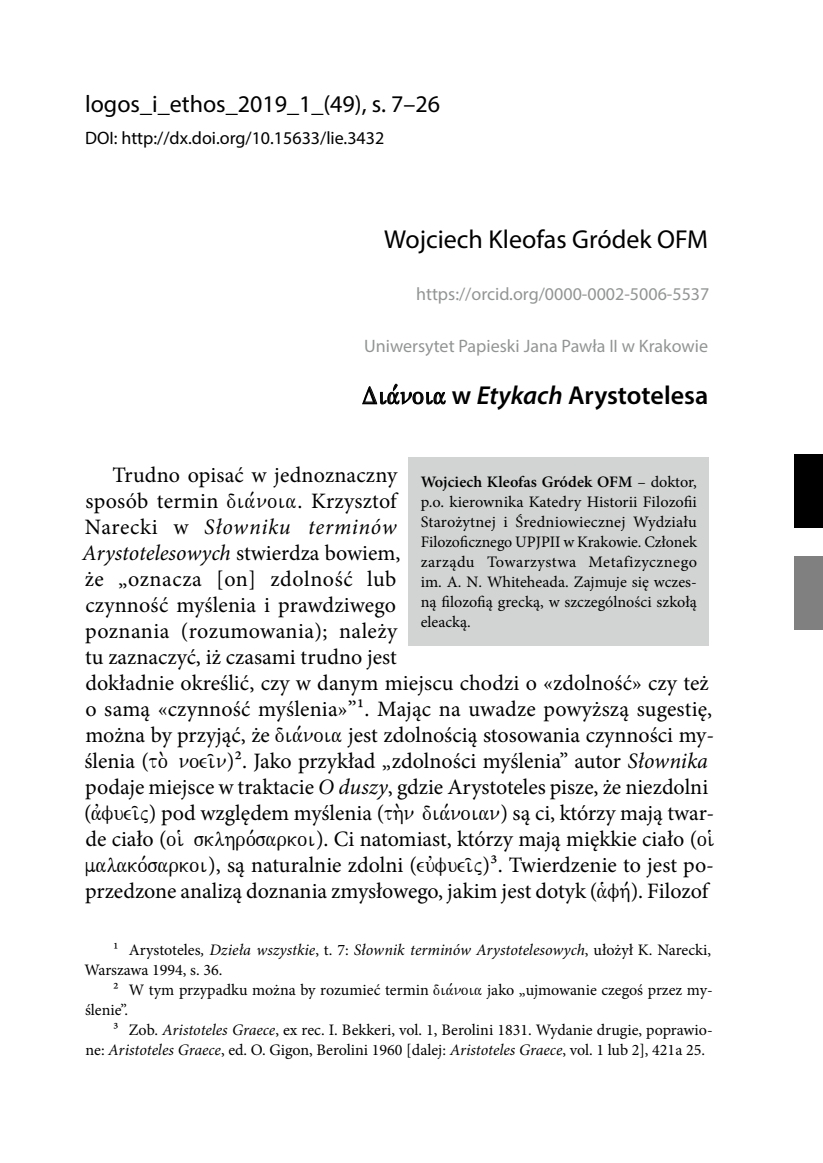
<style>
.page{position:relative;width:823px;height:1163px;background:#fff}
.page>*{position:absolute;margin:0;border:0;box-sizing:border-box;transform-origin:0 0}
.t1{font:600 26px "Myriad Pro";color:#000}
.t2{font:26px "Myriad Pro";color:#000}
.t3{font:24px "Myriad Pro";color:#000}
.t4{font:22px/26px "Minion Pro";color:#000}
.t5{font:18px "Myriad Pro";color:#939595}
.t6{font:18px "Myriad Pro";color:#000}
.t7{font:16px/20px "Minion Pro";color:#000}
.s1{font-family:"Bwgrkl";font-weight:400}
.s2{font-style:italic}
.s3{font-family:"Bwgrkl"}
.s4{font-weight:600}
</style>
<div class="page">
<div style="left:794px;top:556px;width:28px;height:73px;background:#808080"></div>
<div style="left:794px;top:454px;width:28px;height:73px;background:#000"></div>
<svg style="left:362px;top:384px;width:83px;height:20px"></svg>
<div style="left:408px;top:456px;width:300px;height:189px;background:#d2d3d3"></div>
<p class="t3" style="left:85px;top:89px;width:356px">logos_i_ethos_2019_1_(49), s. 7–26</p>
<p class="t6" style="left:85px;top:127px;width:300px">DOI: http://dx.doi.org/10.15633/lie.3432</p>
<p class="t2" style="left:384px;top:223px;width:325px">Wojciech Kleofas Gródek OFM</p>
<p class="t5" style="left:416px;top:282px;width:295px">https://orcid.org/0000-0002-5006-5537</p>
<p class="t5" style="left:364px;top:334px;width:345px">Uniwersytet Papieski Jana Pawła II w Krakowie</p>
<p class="t1" style="left:362px;top:378px;width:347px"><span class="s1">Dia,noia</span> w <span class="s2">Etykach</span> Arystotelesa</p>
<p class="t4" style="left:82px;top:462px;width:634px;text-indent:30px">Trudno opisać w jednoznaczny<br>sposób termin <span class="s3">dia,noia</span>. Krzysztof<br>Narecki w <span class="s2">Słowniku terminów<br>Arystotelesowych</span> stwierdza bowiem,<br>że „oznacza [on] zdolność lub<br>czynność myślenia i prawdziwego<br>poznania (rozumowania); należy<br>tu zaznaczyć, iż czasami trudno jest<br>dokładnie określić, czy w danym miejscu chodzi o «zdolność» czy też o samą «czynność myślenia»”1. Mając na uwadze powyższą sugestię, można by przyjąć, że <span class="s3">dia,noia</span> jest zdolnością stosowania czynności my&shy;ślenia (<span class="s3">to. noei/n</span>)2. Jako przykład „zdolności myślenia” autor <span class="s2">Słownika </span>podaje miejsce w traktacie <span class="s2">O duszy</span>, gdzie Arystoteles pisze, że niezdolni (<span class="s3">avfuei/j</span>) pod względem myślenia (<span class="s3">th.n dia,noian</span>) są ci, którzy mają twar&shy;de ciało (<span class="s3">oi` sklhro,sarkoi</span>). Ci natomiast, którzy mają miękkie ciało (<span class="s3">oi` malako,sarkoi</span>), są naturalnie zdolni (<span class="s3">euvfuei/j</span>)3. Twierdzenie to jest po&shy;przedzone analizą doznania zmysłowego, jakim jest dotyk (<span class="s3">a`fh,</span>). Filozof</p>
<p class="t7" style="left:84px;top:939px;width:627px;text-indent:29px">1 Arystoteles<span class="s2">, Dzieła wszystkie</span>, t. 7: <span class="s2">Słownik terminów Arystotelesowych</span>, ułożył K. Narecki,<br>Warszawa 1994, s. 36.</p>
<p class="t7" style="left:85px;top:979px;width:629px;text-indent:28px">2 W tym przypadku można by rozumieć termin <span class="s3">dia,noia</span> jako „ujmowanie czegoś przez my&shy;ślenie”.</p>
<p class="t7" style="left:85px;top:1019px;width:628px;text-indent:28px">3 Zob. <span class="s2">Aristoteles Graece</span>, ex rec. I. Bekkeri, vol. 1, Berolini 1831. Wydanie drugie, poprawio&shy;ne: <span class="s2">Aristoteles Graece</span>, ed. O. Gigon, Berolini 1960 [dalej: <span class="s2">Aristoteles Graece</span>, vol. 1 lub 2], 421a 25.</p>
<p class="t7" style="left:420px;top:471px;width:278px;text-align:justify"><span class="s4">Wojciech Kleofas Gródek OFM</span> – doktor, p.o. kierownika Katedry Historii Filozofii Starożytnej i Średniowiecznej Wydziału Filozoficznego UPJPII w Krakowie. Członek zarządu Towarzystwa Metafizycznego im. A. N. Whiteheada. Zajmuje się wczes&shy;ną filozofią grecką, w szczególności szkołą eleacką.</p>
</div>
